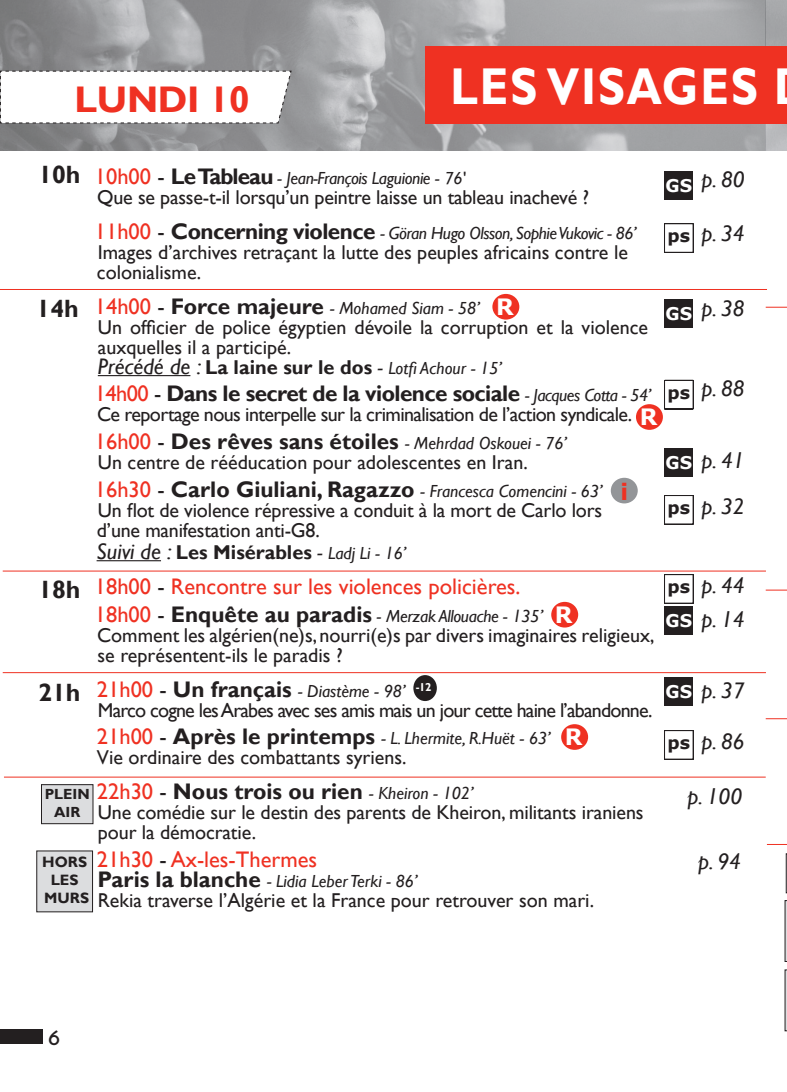
<style>
.page{position:relative;width:787px;height:1092px;background:#fff}
.page>*{position:absolute;margin:0;border:0;box-sizing:border-box;transform-origin:0 0}
.t1{font:700 51.75px "Gill Sans";color:#fff;scale:.87 1}
.t2{font:700 37px "Gill Sans";letter-spacing:-.01em;color:#ef3122}
.t3{font:700 25px "Gill Sans";color:#231f20}
.t4{font:600 22.75px "Josefin Sans";color:#231f20}
.t5{font:700 22.5px "Gill Sans";letter-spacing:-.025em;color:#231f20}
.t6{font:22.5px "Gill Sans";color:#ef3122}
.t7{font:italic 22.5px/46px "Gill Sans";color:#231f20;text-align:right}
.t8{font:700 22.5px "Verdana";color:#fff}
.t9{font:700 22.5px "Verdana";color:#ef3122}
.t10{font:20px/20px "Gill Sans";letter-spacing:-.005em;color:#231f20}
.t11{font:20px "Gill Sans";letter-spacing:-.03em;color:#231f20}
.t12{font:20px "Gill Sans";letter-spacing:-.04em;color:#231f20}
.t13{font:700 20px "Gill Sans";color:#231f20}
.t14{font:italic 17.5px "Gill Sans";color:#231f20}
.t15{font:italic 17.5px "Gill Sans";letter-spacing:-.02em;color:#231f20}
.t16{font:italic 17.5px "Gill Sans";letter-spacing:-.025em;color:#231f20}
.t17{font:700 17.5px "Verdana";color:#fff}
.t18{font:700 17.5px "Verdana";color:#231f20}
.t19{font:700 15px/18px "Gill Sans";color:#231f20;text-align:center}
.t20{font:700 14.75px/17.5px "Gill Sans";color:#231f20;text-align:center}
.t21{font:700 11.5px "Gill Sans";color:#fff}
.s1{font-style:inherit}
.s2{font-style:normal;font-size:22.5px;color:#ef3122}
.s3{font-style:normal;font-size:22.5px}
.s4{font-weight:700;font-style:normal;font-size:22.5px}
.s5{font-style:italic;font-size:22.5px}
.s6{font-weight:700}
.s7{font-style:italic}
.s8{font-style:italic;font-size:17.5px}
.s9{font-weight:400;color:#ef3122}
.s10{font-weight:400}
.s11{font-weight:400;font-style:italic;font-size:17.5px}
.s12{font-weight:400;font-style:italic;font-size:22.5px}
.s13{font-weight:400;font-style:italic}
.s14{color:#231f20}
.s15{font-family:"Verdana";font-weight:700;font-style:normal;font-size:17.5px}
</style>
<div class="page">
<img style="left:0;top:0;width:787px;height:151px">
<div style="left:425px;top:46px;width:362px;height:78px;background:#ef3122"></div>
<svg style="left:0;top:70px;width:292px;height:54px"></svg>
<hr style="left:0;top:289px;width:767px;height:1px;background:#ef3122">
<svg style="left:765px;top:307px;width:22px;height:1px"></svg>
<hr style="left:3px;top:570px;width:763px;height:1px;background:#ef3122">
<svg style="left:765px;top:589px;width:22px;height:1px"></svg>
<hr style="left:3px;top:672px;width:763px;height:1px;background:#ef3122">
<svg style="left:765px;top:718px;width:22px;height:1px"></svg>
<svg style="left:664px;top:495px;width:29px;height:29px"></svg>
<svg style="left:664px;top:380px;width:29px;height:29px"></svg>
<svg style="left:664px;top:223px;width:29px;height:30px"></svg>
<hr style="left:98px;top:375px;width:92px;height:1px;background:#231f20">
<hr style="left:97px;top:560px;width:64px;height:1px;background:#231f20">
<div style="left:664px;top:171px;width:29px;height:29px;background:#231f20"></div>
<div style="left:664px;top:299px;width:29px;height:29px;background:#231f20"></div>
<div style="left:664px;top:677px;width:29px;height:28px;background:#231f20"></div>
<div style="left:664px;top:606px;width:29px;height:29px;background:#231f20"></div>
<svg style="left:664px;top:574px;width:29px;height:29px"></svg>
<svg style="left:664px;top:730px;width:29px;height:29px"></svg>
<div style="left:664px;top:448px;width:29px;height:29px;background:#231f20"></div>
<hr style="left:4px;top:776px;width:761px;height:1px;background:#ef3122">
<svg style="left:767px;top:844px;width:20px;height:1px"></svg>
<div style="left:41px;top:784px;width:52px;height:39px;background:#dcdddf"></div>
<div style="left:41px;top:784px;width:52px;height:39px;border:1px solid #231f20"></div>
<svg style="left:786px;top:853px;width:1px;height:40px"></svg>
<div style="left:37px;top:850px;width:56px;height:61px;background:#dcdddf"></div>
<div style="left:36px;top:850px;width:57px;height:62px;border:1px solid #231f20"></div>
<svg style="left:784px;top:900px;width:3px;height:61px"></svg>
<svg style="left:784px;top:969px;width:3px;height:61px"></svg>
<div style="left:0;top:1029px;width:43px;height:14px;background:#231f20"></div>
<div style="left:551px;top:602px;width:27px;height:25px;background:#ef3122;border-radius:50%"></div>
<div style="left:561px;top:724px;width:27px;height:25px;background:#ef3122;border-radius:50%"></div>
<div style="left:492px;top:294px;width:27px;height:25px;background:#ef3122;border-radius:50%"></div>
<div style="left:636px;top:404px;width:27px;height:26px;background:#ef3122;border-radius:50%"></div>
<div style="left:611px;top:477px;width:26px;height:26px;background:#939598;border-radius:50%"></div>
<div style="left:413px;top:675px;width:24px;height:26px;background:#231f20;border-radius:50%"></div>
<h2 class="t2" style="left:74px;top:77px;width:176px">Lundi 10</h2>
<h1 class="t1" style="left:450px;top:56px;width:33px">LES</h1>
<h1 class="t1" style="left:547px;top:56px;width:35px">VISA</h1>
<h1 class="t1" style="left:662px;top:56px;width:76px">GES</h1>
<p class="t3" style="left:38px;top:160px;width:44px">10<span class="s1">h</span></p>
<p class="t3" style="left:37px;top:293px;width:44px">14<span class="s1">h</span></p>
<p class="t3" style="left:38px;top:574px;width:44px">18<span class="s1">h</span></p>
<p class="t3" style="left:38px;top:678px;width:44px">21<span class="s1">h</span></p>
<p class="t20" style="left:45px;top:785px;width:47px">Plein air</p>
<p class="t19" style="left:42px;top:852px;width:48px">Hors les murs</p>
<p class="t15" style="left:95px;top:168px;width:372px"><span class="s2">10h00</span> <span class="s3">-</span> <span class="s4">Le Tableau</span> - Jean-François Laguionie - 76'</p>
<p class="t10" style="left:97px;top:187px;width:493px">Que se passe-t-il lorsqu’un peintre laisse un tableau inachevé ?</p>
<p class="t16" style="left:95px;top:223px;width:543px"><span class="s2">11h00</span> <span class="s3">-</span> <span class="s4">Concerning violence</span> - Göran Hugo Olsson, Sophie Vukovic - 86’</p>
<p class="t10" style="left:97px;top:242px;width:532px">Images d’archives retraçant la lutte des peuples africains contre le colonialisme.</p>
<p class="t14" style="left:95px;top:298px;width:386px"><span class="s2">14h00</span> <span class="s3">-</span> <span class="s4">Force majeure</span> - Mohamed Siam - 58’</p>
<p class="t10" style="left:98px;top:317px;width:552px">Un officier de police égyptien dévoile la corruption et la violence auxquelles il a participé.<br><span class="s5">Précédé de :</span> <span class="s6">La laine sur le dos</span> <span class="s7">-</span> <span class="s8">Lotfi Achour - 15’</span></p>
<p class="t5" style="left:95px;top:380px;width:558px"><span class="s9">14h00</span> <span class="s10">-</span> Dans le secret de la violence sociale <span class="s11">- Jacques Cotta - 54’</span></p>
<p class="t11" style="left:97px;top:403px;width:536px">Ce reportage nous interpelle sur la criminalisation de l’action syndicale.</p>
<p class="t5" style="left:95px;top:428px;width:473px"><span class="s9">16h00</span> <span class="s10">-</span> Des rêves sans étoiles <span class="s11">- Mehrdad Oskouei - 76’</span></p>
<p class="t10" style="left:98px;top:452px;width:431px">Un centre de rééducation pour adolescentes en Iran.</p>
<p class="t14" style="left:95px;top:480px;width:509px"><span class="s2">16h30</span> <span class="s3">-</span> <span class="s4">Carlo Giuliani, Ragazzo</span> - Francesca Comencini - 63’</p>
<p class="t10" style="left:97px;top:500px;width:507px">Un flot de violence répressive a conduit à la mort de Carlo lors d’une manifestation anti-G8.</p>
<p class="t13" style="left:97px;top:540px;width:311px"><span class="s12">Suivi de :</span> Les Misérables <span class="s13">-</span> <span class="s11">Ladj Li - 16’</span></p>
<p class="t6" style="left:95px;top:573px;width:427px">18h00 <span class="s14">-</span> Rencontre sur les violences policières.</p>
<p class="t15" style="left:95px;top:605px;width:450px"><span class="s2">18h00</span> <span class="s3">-</span> <span class="s4">Enquête au paradis</span> - Merzak Allouache - 135’</p>
<p class="t10" style="left:97px;top:625px;width:559px">Comment les algérien(ne)s, nourri(e)s par divers imaginaires religieux, se représentent-ils le paradis ?</p>
<p class="t14" style="left:97px;top:680px;width:310px"><span class="s2">21h00</span> <span class="s3">-</span> <span class="s4">Un français</span> - Diastème - 98’</p>
<p class="t12" style="left:98px;top:698px;width:556px">Marco cogne les Arabes avec ses amis mais un jour cette haine l’abandonne.</p>
<p class="t14" style="left:97px;top:728px;width:455px"><span class="s2">21h00</span> <span class="s3">-</span> <span class="s4">Après le printemps</span> - L. Lhermite, R.Huët - 63’</p>
<p class="t10" style="left:97px;top:747px;width:311px">Vie ordinaire des combattants syriens.</p>
<p class="t5" style="left:97px;top:778px;width:378px"><span class="s9">22h30</span> <span class="s10">-</span> Nous trois ou rien <span class="s11">- Kheiron - 102’</span></p>
<p class="t10" style="left:98px;top:802px;width:547px">Une comédie sur le destin des parents de Kheiron, militants iraniens pour la démocratie.</p>
<p class="t6" style="left:97px;top:846px;width:222px">21h30 <span class="s14">-</span> Ax-les-Thermes</p>
<p class="t14" style="left:98px;top:870px;width:321px"><span class="s4">Paris la blanche</span> - Lidia Leber Terki - 86’</p>
<p class="t10" style="left:98px;top:890px;width:497px">Rekia traverse l’Algérie et la France pour retrouver son mari.</p>
<p class="t8" style="left:496px;top:291px;width:19px">R</p>
<p class="t8" style="left:639px;top:401px;width:19px">R</p>
<p class="t9" style="left:620px;top:476px;width:9px">i</p>
<p class="t8" style="left:555px;top:598px;width:19px">R</p>
<p class="t21" style="left:416px;top:680px;width:17px">-12</p>
<p class="t8" style="left:565px;top:721px;width:19px">R</p>
<p class="t7" style="left:665px;top:157px;width:80px"><sub>GS</sub> p. 80</p>
<p class="t7" style="left:667px;top:211px;width:78px"><span class="s15">ps</span> p. 34</p>
<p class="t17" style="left:665px;top:301px;width:28px">GS</p>
<p class="t7" style="left:701px;top:285px;width:44px">p. 38</p>
<p class="t18" style="left:667px;top:380px;width:24px">ps</p>
<p class="t7" style="left:701px;top:366px;width:44px">p. 88</p>
<p class="t7" style="left:667px;top:438px;width:78px">p. 41<br><span class="s15">ps</span> p. 32</p>
<p class="t17" style="left:665px;top:450px;width:28px">GS</p>
<p class="t18" style="left:667px;top:574px;width:24px">ps</p>
<p class="t17" style="left:665px;top:608px;width:28px">GS</p>
<p class="t7" style="left:701px;top:563px;width:44px">p. 44</p>
<p class="t7" style="left:701px;top:596px;width:44px">p. 14</p>
<p class="t17" style="left:665px;top:679px;width:28px">GS</p>
<p class="t7" style="left:701px;top:667px;width:44px">p. 37</p>
<p class="t18" style="left:667px;top:730px;width:24px">ps</p>
<p class="t7" style="left:701px;top:719px;width:44px">p. 86</p>
<p class="t7" style="left:687px;top:773px;width:56px">p. 100</p>
<p class="t7" style="left:698px;top:838px;width:44px">p. 94</p>
<p class="t4" style="left:48px;top:1023px;width:14px">6</p>
</div>
